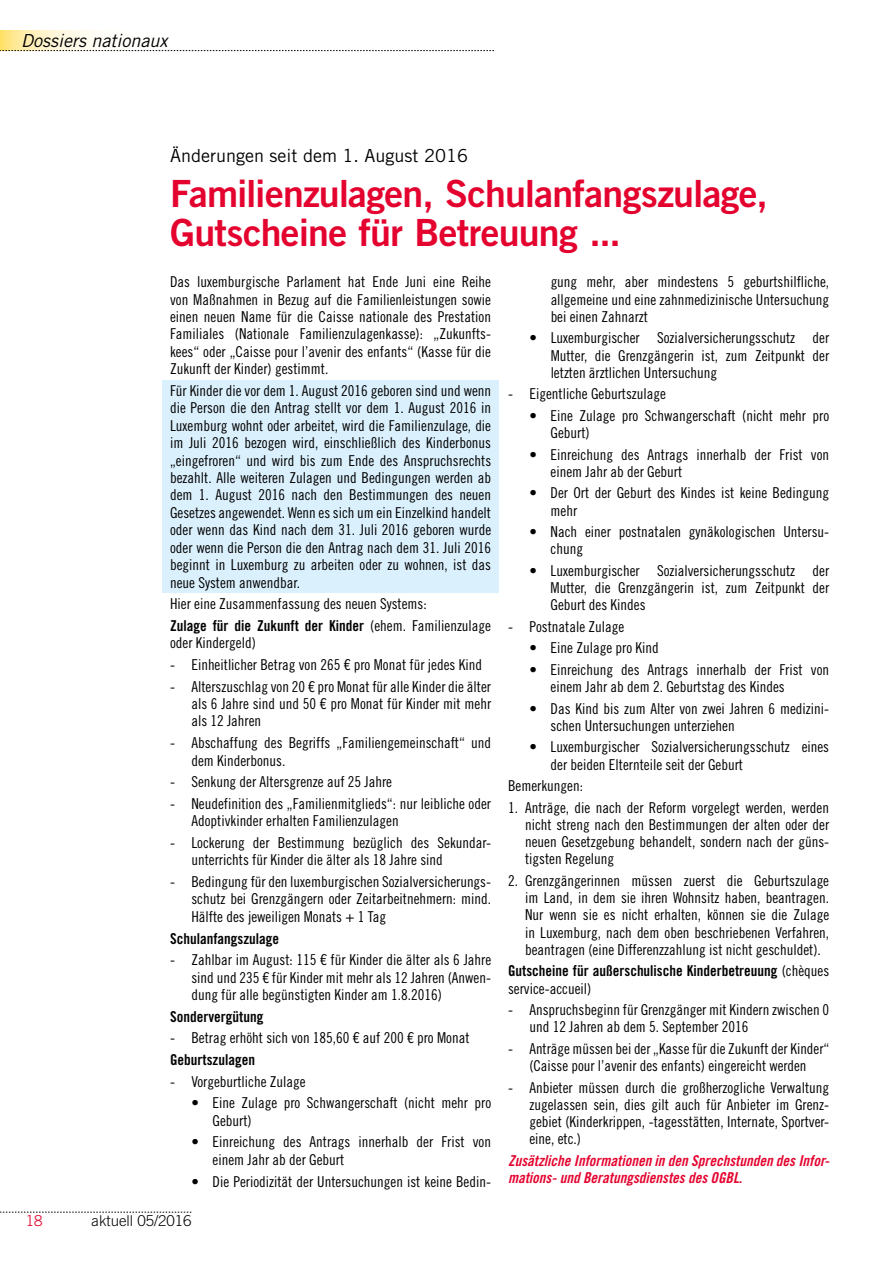
<style>
.page{position:relative;width:893px;height:1263px;background:#fff}
.page>*{position:absolute;margin:0;border:0;box-sizing:border-box;transform-origin:0 0}
.t1{font:37.5px/39px "Trade Gothic LT Std Bd 2";letter-spacing:-.02em;color:#e4032e}
.t2{font:18px "Trade Gothic LT Std";color:#000}
.t3{font:italic 18px "Trade Gothic LT Std";color:#000}
.t4{font:15px/17.4px "Trade Gothic LT Std Cn 18";color:#000}
.t5{font:15px "Trade Gothic LT Std Bd Cn 20";color:#000}
.t6{font:15px/17.2px "Trade Gothic LT Std Bd Cn 20 Obl";color:#e4032e}
.t7{font:300 15px "Trade Gothic LT Std";color:#000}
.t8{font:300 15px "Trade Gothic LT Std";color:#e4032e}
.s1{font-family:"Trade Gothic LT Std Cn 18"}
</style>
<div class="page">
<div style="left:162px;top:380px;width:337px;height:213px;background:#dbf0fd"></div>
<svg style="left:0;top:1212px;width:191px;height:1px"></svg>
<svg style="left:0;top:31px;width:96px;height:19px;background:#fff2c4"></svg>
<svg style="left:0;top:50px;width:494px;height:1px"></svg>
<p class="t3" style="left:21px;top:29px;width:148px">Dossiers nationaux</p>
<p class="t2" style="left:170px;top:145px;width:299px">Änderungen seit dem 1. August 2016</p>
<h1 class="t1" style="left:170px;top:174px;width:599px">Familienzulagen, Schulanfangszulage,<br>Gutscheine für Betreuung ...</h1>
<p class="t4" style="left:170px;top:273px;width:323px;text-align:justify">Das luxemburgische Parlament hat Ende Juni eine Reihe von Maßnahmen in Bezug auf die Familienleistungen sowie einen neuen Name für die Caisse nationale des Prestation Familiales (Nationale Familienzulagenkasse): „Zukunfts&shy;kees“ oder „Caisse pour l’avenir des enfants“ (Kasse für die Zukunft der Kinder) gestimmt.</p>
<p class="t4" style="left:170px;top:382px;width:323px;text-align:justify">Für Kinder die vor dem 1. August 2016 geboren sind und wenn die Person die den Antrag stellt vor dem 1. August 2016 in Luxemburg wohnt oder arbeitet, wird die Familienzulage, die im Juli 2016 bezogen wird, einschließlich des Kinderbonus „eingefroren“ und wird bis zum Ende des Anspruchsrechts bezahlt. Alle weiteren Zulagen und Bedingungen werden ab dem 1. August 2016 nach den Bestimmungen des neuen Gesetzes angewendet. Wenn es sich um ein Einzelkind handelt oder wenn das Kind nach dem 31. Juli 2016 geboren wurde oder wenn die Person die den Antrag nach dem 31. Juli 2016 beginnt in Luxemburg zu arbeiten oder zu wohnen, ist das neue System anwendbar.</p>
<p class="t4" style="left:170px;top:595px;width:258px">Hier eine Zusammenfassung des neuen Systems:</p>
<p class="t5" style="left:170px;top:616px;width:323px">Zulage für die Zukunft der Kinder <span class="s1">(ehem. Familienzulage</span></p>
<p class="t4" style="left:170px;top:634px;width:87px">oder Kindergeld)</p>
<p class="t4" style="left:170px;top:656px;width:313px">- Einheitlicher Betrag von 265 € pro Monat für jedes Kind</p>
<p class="t4" style="left:191px;top:677px;width:301px;text-align:justify;text-indent:-21px">- Alterszuschlag von 20 € pro Monat für alle Kinder die älter als 6 Jahre sind und 50 € pro Monat für Kinder mit mehr als 12 Jahren</p>
<p class="t4" style="left:191px;top:734px;width:301px;text-indent:-21px">- Abschaffung des Begriffs „Familiengemeinschaft“ und dem Kinderbonus.</p>
<p class="t4" style="left:170px;top:773px;width:223px">- Senkung der Altersgrenze auf 25 Jahre</p>
<p class="t4" style="left:191px;top:795px;width:301px;text-indent:-21px">- Neudefinition des „Familienmitglieds“: nur leibliche oder<br>Adoptivkinder erhalten Familienzulagen</p>
<p class="t4" style="left:191px;top:834px;width:301px;text-indent:-21px">- Lockerung der Bestimmung bezüglich des Sekundar&shy;unterrichts für Kinder die älter als 18 Jahre sind</p>
<p class="t4" style="left:191px;top:873px;width:301px;text-align:justify;text-indent:-21px">- Bedingung für den luxemburgischen Sozialversicherungs&shy;schutz bei Grenzgängern oder Zeitarbeitnehmern: mind.<br>Hälfte des jeweiligen Monats + 1 Tag</p>
<p class="t5" style="left:170px;top:929px;width:111px">Schulanfangszulage</p>
<p class="t4" style="left:191px;top:951px;width:301px;text-align:justify;text-indent:-21px">- Zahlbar im August: 115 € für Kinder die älter als 6 Jahre sind und 235 € für Kinder mit mehr als 12 Jahren (Anwen&shy;dung für alle begünstigten Kinder am 1.8.2016)</p>
<p class="t5" style="left:170px;top:1007px;width:95px">Sondervergütung</p>
<p class="t4" style="left:170px;top:1029px;width:301px">- Betrag erhöht sich von 185,60 € auf 200 € pro Monat</p>
<p class="t5" style="left:170px;top:1050px;width:86px">Geburtszulagen</p>
<p class="t4" style="left:170px;top:1072px;width:137px">- Vorgeburtliche Zulage</p>
<p class="t4" style="left:213px;top:1094px;width:280px;text-indent:-21px">• Eine Zulage pro Schwangerschaft (nicht mehr pro<br>Geburt)</p>
<p class="t4" style="left:213px;top:1133px;width:280px;text-indent:-21px">• Einreichung des Antrags innerhalb der Frist von einem Jahr ab der Geburt</p>
<p class="t4" style="left:191px;top:1172px;width:301px">• Die Periodizität der Untersuchungen ist keine Bedin-</p>
<p class="t4" style="left:551px;top:273px;width:280px;text-align:justify">gung mehr, aber mindestens 5 geburtshilfliche, allgemeine und eine zahnmedizinische Untersuchung bei einen Zahnarzt</p>
<p class="t4" style="left:551px;top:329px;width:280px;text-align:justify;text-indent:-21px">• Luxemburgischer Sozialversicherungsschutz der Mutter, die Grenzgängerin ist, zum Zeitpunkt der letzten ärztlichen Untersuchung</p>
<p class="t4" style="left:508px;top:385px;width:159px">- Eigentliche Geburtszulage</p>
<p class="t4" style="left:551px;top:407px;width:280px;text-indent:-21px">• Eine Zulage pro Schwangerschaft (nicht mehr pro<br>Geburt)</p>
<p class="t4" style="left:551px;top:445px;width:280px;text-indent:-21px">• Einreichung des Antrags innerhalb der Frist von einem Jahr ab der Geburt</p>
<p class="t4" style="left:551px;top:484px;width:280px;text-indent:-21px">• Der Ort der Geburt des Kindes ist keine Bedingung mehr</p>
<p class="t4" style="left:551px;top:523px;width:280px;text-indent:-21px">• Nach einer postnatalen gynäkologischen Untersu&shy;chung</p>
<p class="t4" style="left:551px;top:562px;width:280px;text-align:justify;text-indent:-21px">• Luxemburgischer Sozialversicherungsschutz der Mutter, die Grenzgängerin ist, zum Zeitpunkt der Geburt des Kindes</p>
<p class="t4" style="left:508px;top:618px;width:118px">- Postnatale Zulage</p>
<p class="t4" style="left:529px;top:639px;width:131px">• Eine Zulage pro Kind</p>
<p class="t4" style="left:551px;top:661px;width:280px;text-indent:-21px">• Einreichung des Antrags innerhalb der Frist von einem Jahr ab dem 2. Geburtstag des Kindes</p>
<p class="t4" style="left:551px;top:699px;width:280px;text-indent:-21px">• Das Kind bis zum Alter von zwei Jahren 6 medizini&shy;schen Untersuchungen unterziehen</p>
<p class="t4" style="left:551px;top:738px;width:280px;text-indent:-21px">• Luxemburgischer Sozialversicherungsschutz eines der beiden Elternteile seit der Geburt</p>
<p class="t4" style="left:508px;top:777px;width:76px">Bemerkungen:</p>
<p class="t4" style="left:525px;top:798px;width:306px;text-align:justify;text-indent:-17px">1. Anträge, die nach der Reform vorgelegt werden, werden nicht streng nach den Bestimmungen der alten oder der neuen Gesetzgebung behandelt, sondern nach der güns&shy;tigsten Regelung</p>
<p class="t4" style="left:525px;top:872px;width:306px;text-align:justify;text-indent:-17px">2. Grenzgängerinnen müssen zuerst die Geburtszulage im Land, in dem sie ihren Wohnsitz haben, beantragen.<br>Nur wenn sie es nicht erhalten, können sie die Zulage in Luxemburg, nach dem oben beschriebenen Verfahren, beantragen (eine Differenzzahlung ist nicht geschuldet).</p>
<p class="t5" style="left:508px;top:962px;width:323px">Gutscheine für außerschulische Kinderbetreuung <span class="s1">(chèques</span></p>
<p class="t4" style="left:508px;top:979px;width:85px">service-accueil)</p>
<p class="t4" style="left:529px;top:1001px;width:301px;text-indent:-21px">- Anspruchsbeginn für Grenzgänger mit Kindern zwischen 0 und 12 Jahren ab dem 5. September 2016</p>
<p class="t4" style="left:508px;top:1040px;width:323px;text-align:center">- Anträge müssen bei der „Kasse für die Zukunft der Kinder“ (Caisse pour l’avenir des enfants) eingereicht werden</p>
<p class="t4" style="left:529px;top:1078px;width:301px;text-align:justify;text-indent:-21px">- Anbieter müssen durch die großherzogliche Verwaltung zugelassen sein, dies gilt auch für Anbieter im Grenz&shy;gebiet (Kinderkrippen, -tagesstätten, Internate, Sportver&shy;eine, etc.)</p>
<p class="t6" style="left:508px;top:1152px;width:323px">Zusätzliche Informationen in den Sprechstunden des Infor&shy;mations- und Beratungsdienstes des OGBL.</p>
<p class="t8" style="left:26px;top:1212px;width:18px">18</p>
<p class="t7" style="left:91px;top:1212px;width:102px">aktuell 05/2016</p>
</div>
